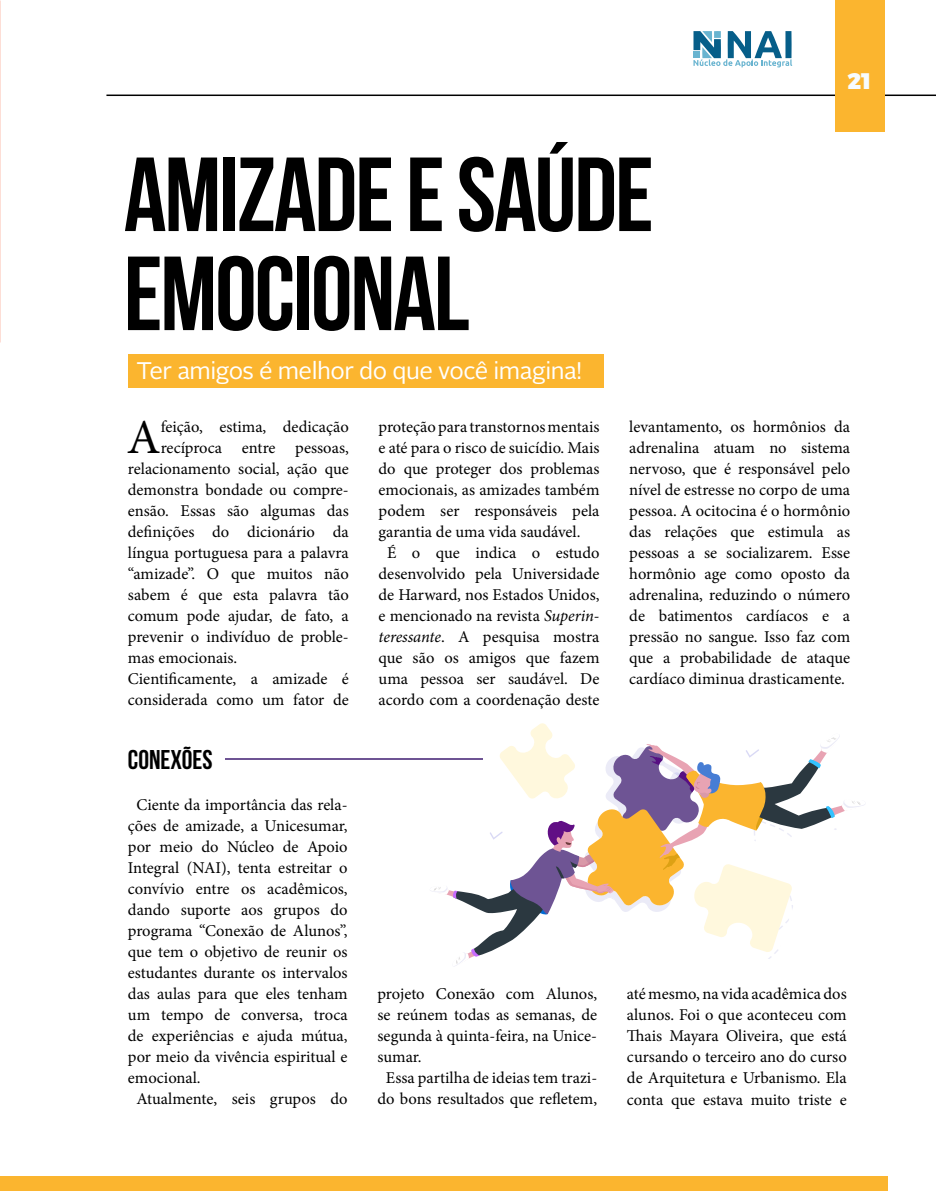
<style>
.page{position:relative;width:936px;height:1191px;background:#fff}
.page>*{position:absolute;margin:0;border:0;box-sizing:border-box;transform-origin:0 0}
.t1{font:700 105px/99px "Bebas Neue";letter-spacing:-.02em;color:#000}
.t2{font:48.75px "Minion Pro";color:#000}
.t3{font:700 27px "Bebas Neue";color:#000}
.t4{font:24px "Alright Sans";letter-spacing:-.02em;color:#fff}
.t5{font:900 22.5px "Montserrat";color:#f7fcfe}
.t6{font:16.5px/21px "Minion Pro";color:#000;text-align:justify}
.s1{font-style:italic}
</style>
<div class="page">
<hr style="left:106px;top:95px;width:829px;height:1px;background:#000">
<div style="left:835px;top:0;width:49px;height:131px;background:#fbb52f"></div>
<svg style="left:693px;top:31px;width:99px;height:36px"></svg>
<div style="left:0;top:1176px;width:887px;height:15px;background:#fbb52f"></div>
<div style="left:128px;top:355px;width:475px;height:33px;background:#fbb52f"></div>
<svg style="left:429px;top:723px;width:436px;height:243px"></svg>
<hr style="left:225px;top:758px;width:257px;height:1px;background:#6e5494">
<h1 class="t1" style="left:124px;top:144px;width:531px">AMIZADE E SAÚDE<br>EMOCIONAL</h1>
<h3 class="t4" style="left:136px;top:354px;width:447px">Ter amigos é melhor do que você imagina!</h3>
<h3 class="t5" style="left:847px;top:67px;width:25px">21</h3>
<h2 class="t2" style="left:127px;top:405px;width:35px">A</h2>
<p class="t6" style="left:161px;top:416px;width:190px">feição, estima, dedicação</p>
<p class="t6" style="left:161px;top:437px;width:190px">recíproca entre pessoas,</p>
<p class="t6" style="left:128px;top:458px;width:222px">relacionamento social, ação que</p>
<p class="t6" style="left:128px;top:479px;width:222px">demonstra bondade ou compre-</p>
<p class="t6" style="left:128px;top:500px;width:222px">ensão. Essas são algumas das</p>
<p class="t6" style="left:128px;top:521px;width:222px">definições do dicionário da</p>
<p class="t6" style="left:128px;top:542px;width:222px">língua portuguesa para a palavra</p>
<p class="t6" style="left:128px;top:563px;width:222px">“amizade”. O que muitos não</p>
<p class="t6" style="left:128px;top:584px;width:222px">sabem é que esta palavra tão</p>
<p class="t6" style="left:128px;top:605px;width:222px">comum pode ajudar, de fato, a</p>
<p class="t6" style="left:128px;top:626px;width:222px">prevenir o indivíduo de proble-</p>
<p class="t6" style="left:128px;top:647px;width:111px">mas emocionais.</p>
<p class="t6" style="left:128px;top:668px;width:222px">Cientificamente, a amizade é</p>
<p class="t6" style="left:128px;top:689px;width:222px">considerada como um fator de</p>
<h3 class="t3" style="left:128px;top:744px;width:86px">CONEXÕES</h3>
<p class="t6" style="left:136px;top:794px;width:213px">Ciente da importância das rela-</p>
<p class="t6" style="left:128px;top:815px;width:221px">ções de amizade, a Unicesumar,</p>
<p class="t6" style="left:128px;top:836px;width:221px">por meio do Núcleo de Apoio</p>
<p class="t6" style="left:128px;top:857px;width:221px">Integral (NAI), tenta estreitar o</p>
<p class="t6" style="left:128px;top:878px;width:221px">convívio entre os acadêmicos,</p>
<p class="t6" style="left:128px;top:899px;width:221px">dando suporte aos grupos do</p>
<p class="t6" style="left:128px;top:920px;width:221px">programa “Conexão de Alunos”,</p>
<p class="t6" style="left:128px;top:941px;width:221px">que tem o objetivo de reunir os</p>
<p class="t6" style="left:128px;top:962px;width:221px">estudantes durante os intervalos</p>
<p class="t6" style="left:128px;top:983px;width:221px">das aulas para que eles tenham</p>
<p class="t6" style="left:128px;top:1004px;width:221px">um tempo de conversa, troca</p>
<p class="t6" style="left:128px;top:1025px;width:221px">de experiências e ajuda mútua,</p>
<p class="t6" style="left:128px;top:1046px;width:221px">por meio da vivência espiritual e</p>
<p class="t6" style="left:128px;top:1067px;width:74px">emocional.</p>
<p class="t6" style="left:136px;top:1088px;width:213px">Atualmente, seis grupos do</p>
<p class="t6" style="left:378px;top:416px;width:222px">proteção para transtornos mentais</p>
<p class="t6" style="left:378px;top:437px;width:222px">e até para o risco de suicídio. Mais</p>
<p class="t6" style="left:378px;top:458px;width:222px">do que proteger dos problemas</p>
<p class="t6" style="left:378px;top:479px;width:222px">emocionais, as amizades também</p>
<p class="t6" style="left:378px;top:500px;width:222px">podem ser responsáveis pela</p>
<p class="t6" style="left:378px;top:521px;width:203px">garantia de uma vida saudável.</p>
<p class="t6" style="left:387px;top:542px;width:214px">É o que indica o estudo</p>
<p class="t6" style="left:378px;top:563px;width:222px">desenvolvido pela Universidade</p>
<p class="t6" style="left:378px;top:584px;width:222px">de Harward, nos Estados Unidos,</p>
<p class="t6" style="left:378px;top:605px;width:222px">e mencionado na revista <span class="s1">Superin-</span></p>
<p class="t6" style="left:378px;top:626px;width:222px"><span class="s1">teressante</span>. A pesquisa mostra</p>
<p class="t6" style="left:378px;top:647px;width:222px">que são os amigos que fazem</p>
<p class="t6" style="left:378px;top:668px;width:222px">uma pessoa ser saudável. De</p>
<p class="t6" style="left:378px;top:689px;width:222px">acordo com a coordenação deste</p>
<p class="t6" style="left:629px;top:416px;width:222px">levantamento, os hormônios da adrenalina atuam no sistema nervoso, que é responsável pelo nível de estresse no corpo de uma pessoa. A ocitocina é o hormônio das relações que estimula as pessoas a se socializarem. Esse hormônio age como oposto da adrenalina, reduzindo o número de batimentos cardíacos e a pressão no sangue. Isso faz com que a probabilidade de ataque cardíaco diminua drasticamente.</p>
<p class="t6" style="left:377px;top:983px;width:221px">projeto Conexão com Alunos,</p>
<p class="t6" style="left:377px;top:1004px;width:221px">se reúnem todas as semanas, de</p>
<p class="t6" style="left:377px;top:1025px;width:221px">segunda à quinta-feira, na Unice-</p>
<p class="t6" style="left:377px;top:1046px;width:46px">sumar.</p>
<p class="t6" style="left:386px;top:1067px;width:213px">Essa partilha de ideias tem trazi-</p>
<p class="t6" style="left:377px;top:1088px;width:221px">do bons resultados que refletem,</p>
<p class="t6" style="left:627px;top:983px;width:221px">até mesmo, na vida acadêmica dos alunos. Foi o que aconteceu com Thais Mayara Oliveira, que está cursando o terceiro ano do curso de Arquitetura e Urbanismo. Ela conta que estava muito triste e</p>
</div>
